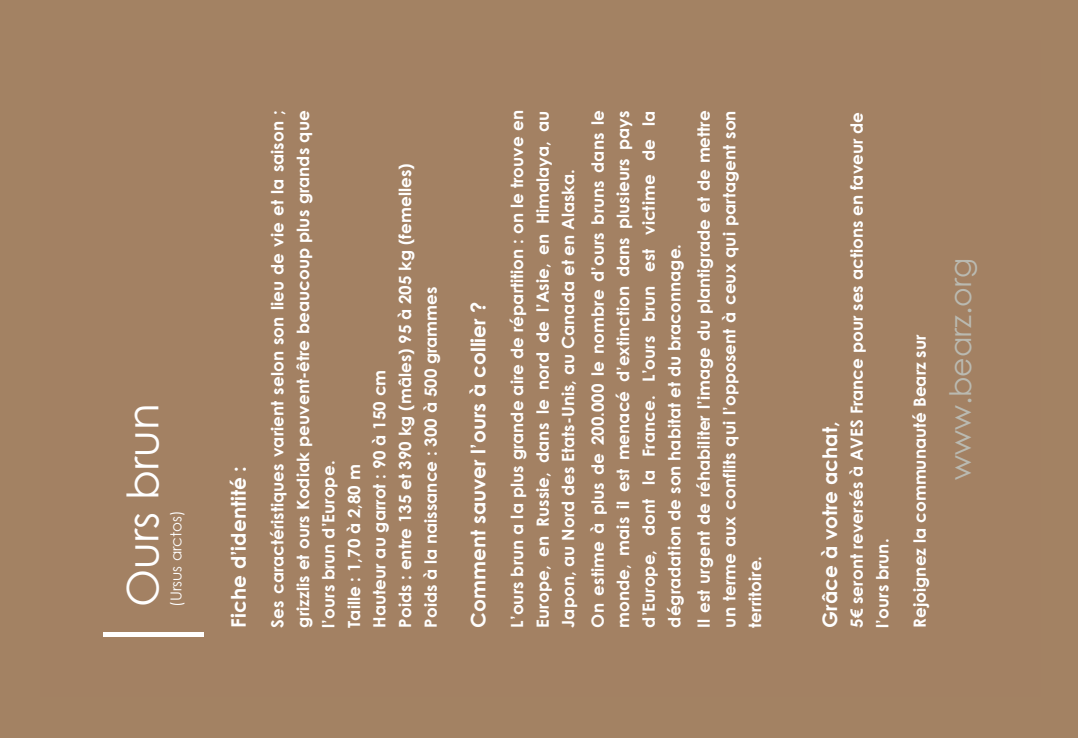
<style>
.page{position:relative;width:1078px;height:738px;background:#fff}
.page>*{position:absolute;margin:0;border:0;box-sizing:border-box;transform-origin:0 0}
.t1{font:43.2px "Century Gothic";color:#fff}
.t2{font:29.6px "Century Gothic";color:#babab1}
.t3{font:700 20px "Century Gothic";color:#fff}
.t4{font:700 16.8px/25.6px "Century Gothic";color:#fff;text-align:justify}
.t5{font:15.2px "Century Gothic";color:#fff}
</style>
<div class="page">
<div style="left:0;top:0;width:1077px;height:737px;background:#a38263"></div>
<hr style="left:104px;top:632px;width:100px;height:4px;background:#fff">
<h1 class="t1" style="left:113px;top:606px;width:205px;rotate:-90deg">Ours brun</h1>
<p class="t5" style="left:165px;top:606px;width:98px;rotate:-90deg">(Ursus arctos)</p>
<p class="t3" style="left:223px;top:627px;width:163px;rotate:-90deg">Fiche d’identité :</p>
<p class="t4" style="left:264px;top:627px;width:518px;text-align:left;rotate:-90deg">Ses caractéristiques varient selon son lieu de vie et la saison ; grizzlis et ours Kodiak peuvent-être beaucoup plus grands que l’ours brun d’Europe.<br>Taille : 1,70 à 2,80 m<br>Hauteur au garrot : 90 à 150 cm<br>Poids : entre 135 et 390 kg (mâles) 95 à 205 kg (femelles)<br>Poids à la naissance : 300 à 500 grammes</p>
<p class="t3" style="left:463px;top:627px;width:327px;rotate:-90deg">Comment sauver l’ours à collier ?</p>
<p class="t4" style="left:503px;top:627px;width:518px;rotate:-90deg">L’ours brun a la plus grande aire de répartition : on le trouve en Europe, en Russie, dans le nord de l’Asie, en Himalaya, au Japon, au Nord des Etats-Unis, au Canada et en Alaska.</p>
<p class="t4" style="left:584px;top:627px;width:518px;rotate:-90deg">On estime à plus de 200.000 le nombre d’ours bruns dans le monde, mais il est menacé d’extinction dans plusieurs pays d’Europe, dont la France. L’ours brun est victime de la dégradation de son habitat et du braconnage.</p>
<p class="t4" style="left:690px;top:627px;width:518px;rotate:-90deg">Il est urgent de réhabiliter l’image du plantigrade et de mettre un terme aux conflits qui l’opposent à ceux qui partagent son territoire.</p>
<p class="t3" style="left:814px;top:627px;width:207px;rotate:-90deg">Grâce à votre achat,</p>
<p class="t4" style="left:843px;top:627px;width:517px;rotate:-90deg">5€ seront reversés à AVES France pour ses actions en faveur de l’ours brun.</p>
<p class="t4" style="left:906px;top:627px;width:294px;rotate:-90deg">Rejoignez la communauté Bearz sur</p>
<h2 class="t2" style="left:939px;top:479px;width:223px;rotate:-90deg">www.bearz.org</h2>
</div>
